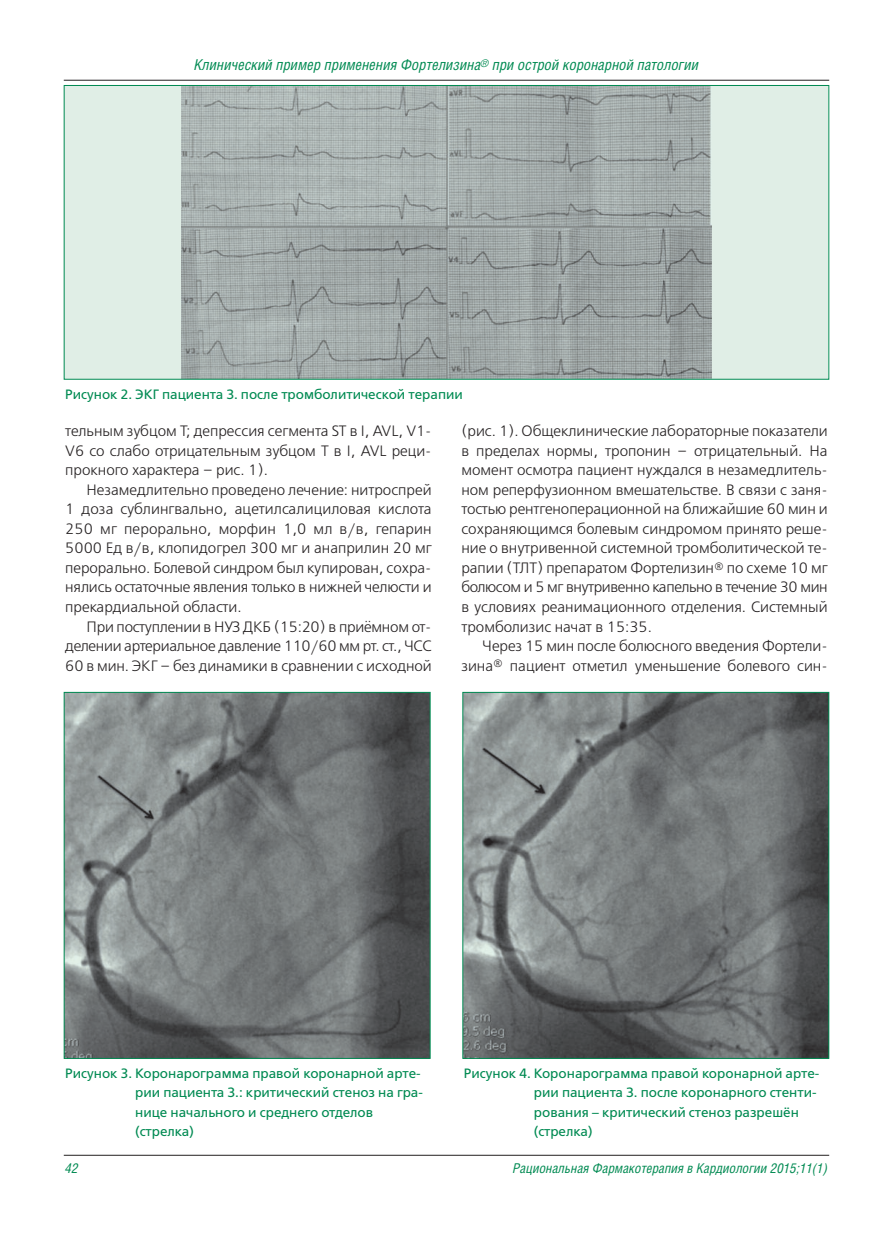
<style>
.page{position:relative;width:893px;height:1234px;background:#fff}
.page>*{position:absolute;margin:0;border:0;box-sizing:border-box;transform-origin:0 0}
.t1{font:15px/19.5px "Free Set Light C";letter-spacing:-.005em;color:#231f20;text-align:justify}
.t2{font:italic condensed 15px "Helios Cond";color:#008a52}
.t3{font:13.5px/19.5px "Free Set C";color:#008a52}
.t4{font:italic condensed 13.5px "Helios Cond";color:#008a52}
</style>
<div class="page">
<hr style="left:64px;top:1154px;width:765px;height:1px;background:#231f20">
<hr style="left:64px;top:80px;width:765px;height:1px;background:#231f20">
<img style="left:66px;top:693px;width:363px;height:363px">
<div style="left:64px;top:691px;width:367px;height:367px;border:1px solid #008a52"></div>
<img style="left:464px;top:693px;width:363px;height:363px">
<div style="left:462px;top:691px;width:367px;height:367px;border:1px solid #008a52"></div>
<div style="left:65px;top:86px;width:763px;height:293px;background:#e0eee6"></div>
<img style="left:181px;top:87px;width:531px;height:290px">
<p class="t2" style="left:194px;top:55px;width:506px">Клинический пример применения Фортелизина<sup>®</sup> при острой коронарной патологии</p>
<p class="t3" style="left:65px;top:384px;width:399px">Рисунок 2. ЭКГ пациента З. после тромболитической терапии</p>
<p class="t1" style="left:65px;top:421px;width:368px">тельным зубцом Т; депрессия сегмента ST в I, AVL, V1- V6 со слабо отрицательным зубцом Т в I, AVL реци&shy;прокного характера – рис. 1).</p>
<p class="t1" style="left:65px;top:480px;width:368px;text-indent:21px">Незамедлительно проведено лечение: нитроспрей 1 доза сублингвально, ацетилсалициловая кислота 250 мг перорально, морфин 1,0 мл в/в, гепарин 5000 Ед в/в, клопидогрел 300 мг и анаприлин 20 мг перорально. Болевой синдром был купирован, сохра&shy;нялись остаточные явления только в нижней челюсти и прекардиальной области.</p>
<p class="t1" style="left:65px;top:616px;width:368px;text-indent:21px">При поступлении в НУЗ ДКБ (15:20) в приёмном от&shy;делении артериальное давление 110/60 мм рт. ст., ЧСС 60 в мин. ЭКГ – без динамики в сравнении с исходной</p>
<p class="t1" style="left:461px;top:421px;width:368px">(рис. 1). Общеклинические лабораторные показатели в пределах нормы, тропонин – отрицательный. На момент осмотра пациент нуждался в незамедлитель&shy;ном реперфузионном вмешательстве. В связи с заня&shy;тостью рентгеноперационной на ближайшие 60 мин и сохраняющимся болевым синдромом принято реше&shy;ние о внутривенной системной тромболитической те&shy;рапии (ТЛТ) препаратом Фортелизин<sup>®</sup> по схеме 10 мг болюсом и 5 мг внутривенно капельно в течение 30 мин в условиях реанимационного отделения. Системный тромболизис начат в 15:35.</p>
<p class="t1" style="left:461px;top:636px;width:368px;text-align:right">Через 15 мин после болюсного введения Фортели&shy;зина<sup>®</sup> пациент отметил уменьшение болевого син-</p>
<p class="t3" style="left:135px;top:1062px;width:289px;text-indent:-70px">Рисунок 3. Коронарограмма правой коронарной арте&shy;рии пациента З.: критический стеноз на гра&shy;нице начального и среднего отделов (стрелка)</p>
<p class="t3" style="left:534px;top:1062px;width:287px;text-indent:-70px">Рисунок 4. Коронарограмма правой коронарной арте&shy;рии пациента З. после коронарного стенти&shy;рования – критический стеноз разрешён (стрелка)</p>
<p class="t4" style="left:65px;top:1159px;width:14px">42</p>
<p class="t4" style="left:513px;top:1159px;width:316px">Рациональная Фармакотерапия в Кардиологии 2015;11(1)</p>
</div>
